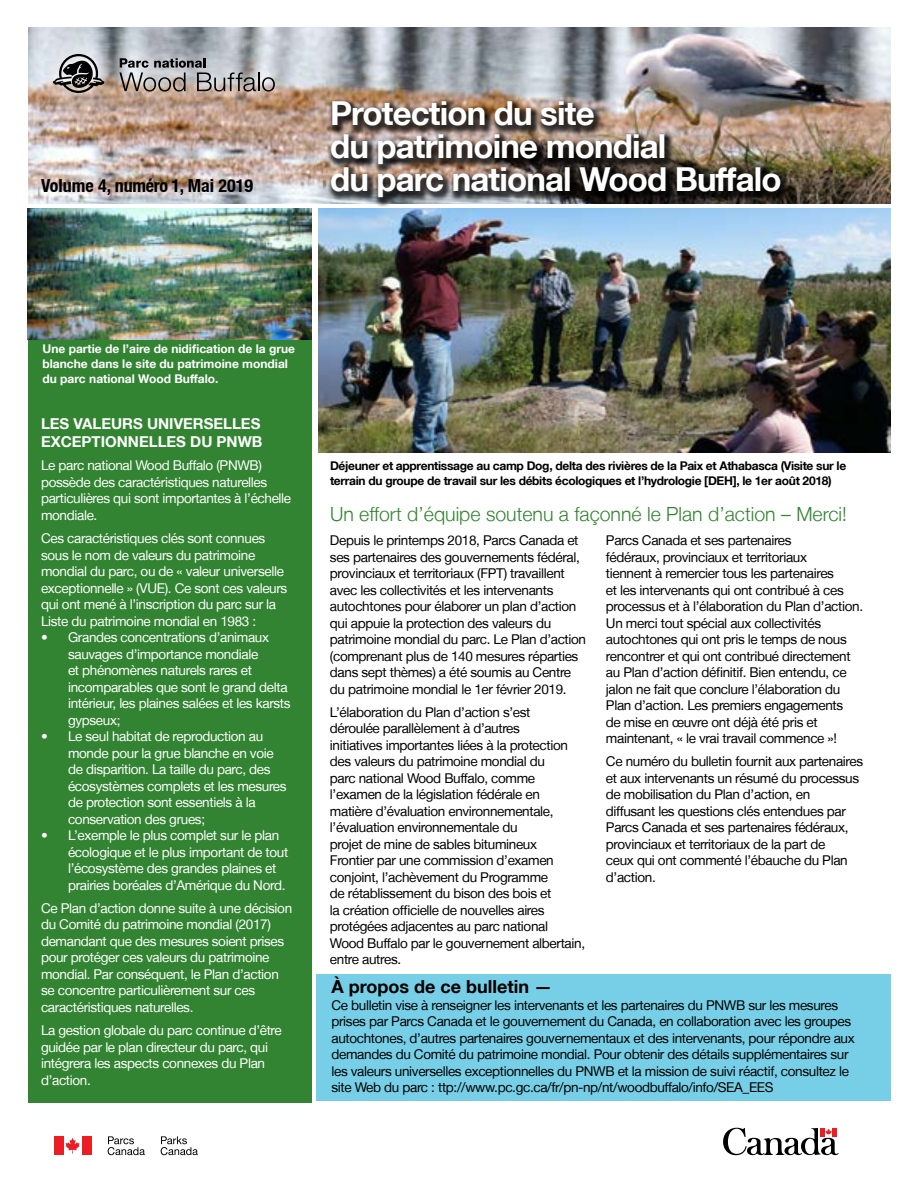
<style>
.page{position:relative;width:918px;height:1188px;background:#fff}
.page>*{position:absolute;margin:0;border:0;box-sizing:border-box;transform-origin:0 0}
.t1{font:700 33px/33px "Helvetica Neue LT";letter-spacing:-.025em;color:#fff}
.t2{font:300 19.5px "Helvetica Neue LT";color:#328432}
.t3{font:700 condensed 18px "Helvetica Neue";color:#000}
.t4{font:700 18px "Helvetica Neue LT";color:#000}
.t5{font:700 15px/18px "Helvetica Neue LT";color:#fff}
.t6{font:13.5px/16.5px "Helvetica Neue LT";letter-spacing:-.025em;color:#000}
.t7{font:13.5px/16.5px "Helvetica Neue LT";letter-spacing:-.025em;color:#fff}
.t8{font:700 12px/15px "Helvetica Neue LT";letter-spacing:-.025em;color:#000}
.t9{font:700 12px/15px "Helvetica Neue LT";color:#fff}
</style>
<div class="page">
<div style="left:28px;top:232px;width:284px;height:871px;background:#328432"></div>
<img style="left:28px;top:27px;width:863px;height:176px">
<img style="left:28px;top:209px;width:284px;height:130px">
<img style="left:319px;top:209px;width:572px;height:244px">
<div style="left:327px;top:99px;width:464px;height:108px;background:#000;opacity:.75"></div>
<svg style="left:723px;top:1128px;width:116px;height:28px"></svg>
<div style="left:54px;top:1136px;width:9px;height:19px;background:#ed1d24"></div>
<svg style="left:65px;top:1138px;width:15px;height:16px"></svg>
<div style="left:82px;top:1136px;width:9px;height:19px;background:#ed1d24"></div>
<svg style="left:161px;top:1136px;width:37px;height:19px"></svg>
<svg style="left:108px;top:1136px;width:37px;height:19px"></svg>
<div style="left:316px;top:974px;width:575px;height:127px;background:#76cfe6"></div>
<div style="left:30px;top:30px;width:269px;height:87px;background:#fff;opacity:.75"></div>
<svg style="left:119px;top:58px;width:156px;height:34px"></svg>
<svg style="left:53px;top:54px;width:52px;height:39px"></svg>
<h3 class="t3" style="left:41px;top:175px;width:213px">Volume 4, numéro 1, Mai 2019</h3>
<h1 class="t1" style="left:330px;top:96px;width:453px">Protection du site<br>du patrimoine mondial<br>du parc national Wood Buffalo</h1>
<p class="t9" style="left:43px;top:341px;width:254px">Une partie de l’aire de nidification de la grue blanche dans le site du patrimoine mondial du parc national Wood Buffalo.</p>
<p class="t5" style="left:41px;top:415px;width:223px">LES VALEURS UNIVERSELLES<br>EXCEPTIONNELLES DU PNWB</p>
<p class="t7" style="left:41px;top:457px;width:252px">Le parc national Wood Buffalo (PNWB) possède des caractéristiques naturelles particulières qui sont importantes à l’échelle mondiale.</p>
<p class="t7" style="left:41px;top:530px;width:248px">Ces caractéristiques clés sont connues sous le nom de valeurs du patrimoine mondial du parc, ou de « valeur universelle exceptionnelle » (VUE). Ce sont ces valeurs qui ont mené à l’inscription du parc sur la Liste du patrimoine mondial en 1983 :</p>
<p class="t7" style="left:68px;top:629px;width:224px;text-indent:-27px">• Grandes concentrations d’animaux sauvages d’importance mondiale<br>et phénomènes naturels rares et incomparables que sont le grand delta intérieur, les plaines salées et les karsts gypseux;</p>
<p class="t7" style="left:68px;top:728px;width:220px;text-indent:-27px">• Le seul habitat de reproduction au monde pour la grue blanche en voie de disparition. La taille du parc, des écosystèmes complets et les mesures de protection sont essentiels à la conservation des grues;</p>
<p class="t7" style="left:68px;top:827px;width:222px;text-indent:-27px">• L’exemple le plus complet sur le plan écologique et le plus important de tout l’écosystème des grandes plaines et prairies boréales d’Amérique du Nord.</p>
<p class="t7" style="left:41px;top:900px;width:253px">Ce Plan d’action donne suite à une décision du Comité du patrimoine mondial (2017) demandant que des mesures soient prises pour protéger ces valeurs du patrimoine mondial. Par conséquent, le Plan d’action se concentre particulièrement sur ces caractéristiques naturelles.</p>
<p class="t7" style="left:41px;top:1022px;width:242px">La gestion globale du parc continue d’être guidée par le plan directeur du parc, qui intégrera les aspects connexes du Plan d’action.</p>
<p class="t8" style="left:330px;top:458px;width:518px">Déjeuner et apprentissage au camp Dog, delta des rivières de la Paix et Athabasca (Visite sur le terrain du groupe de travail sur les débits écologiques et l’hydrologie [DEH], le 1er août 2018)</p>
<h2 class="t2" style="left:330px;top:502px;width:518px">Un effort d’équipe soutenu a façonné le Plan d’action – Merci!</h2>
<p class="t6" style="left:330px;top:532px;width:258px">Depuis le printemps 2018, Parcs Canada et ses partenaires des gouvernements fédéral, provinciaux et territoriaux (FPT) travaillent avec les collectivités et les intervenants autochtones pour élaborer un plan d’action qui appuie la protection des valeurs du patrimoine mondial du parc. Le Plan d’action (comprenant plus de 140 mesures réparties dans sept thèmes) a été soumis au Centre du patrimoine mondial le 1er février 2019.</p>
<p class="t6" style="left:330px;top:704px;width:257px">L’élaboration du Plan d’action s’est<br>déroulée parallèlement à d’autres<br>initiatives importantes liées à la protection des valeurs du patrimoine mondial du<br>parc national Wood Buffalo, comme l’examen de la législation fédérale en matière d’évaluation environnementale, l’évaluation environnementale du<br>projet de mine de sables bitumineux<br>Frontier par une commission d’examen conjoint, l’achèvement du Programme<br>de rétablissement du bison des bois et<br>la création officielle de nouvelles aires protégées adjacentes au parc national Wood Buffalo par le gouvernement albertain, entre autres.</p>
<p class="t6" style="left:606px;top:532px;width:259px">Parcs Canada et ses partenaires<br>fédéraux, provinciaux et territoriaux<br>tiennent à remercier tous les partenaires<br>et les intervenants qui ont contribué à ces processus et à l’élaboration du Plan d’action.<br>Un merci tout spécial aux collectivités autochtones qui ont pris le temps de nous rencontrer et qui ont contribué directement au Plan d’action définitif. Bien entendu, ce jalon ne fait que conclure l’élaboration du Plan d’action. Les premiers engagements<br>de mise en œuvre ont déjà été pris et maintenant, « le vrai travail commence »!</p>
<p class="t6" style="left:606px;top:753px;width:259px">Ce numéro du bulletin fournit aux partenaires et aux intervenants un résumé du processus de mobilisation du Plan d’action, en<br>diffusant les questions clés entendues par Parcs Canada et ses partenaires fédéraux, provinciaux et territoriaux de la part de<br>ceux qui ont commenté l’ébauche du Plan d’action.</p>
<h3 class="t4" style="left:332px;top:976px;width:222px">À propos de ce bulletin —</h3>
<p class="t6" style="left:332px;top:997px;width:525px">Ce bulletin vise à renseigner les intervenants et les partenaires du PNWB sur les mesures prises par Parcs Canada et le gouvernement du Canada, en collaboration avec les groupes autochtones, d’autres partenaires gouvernementaux et des intervenants, pour répondre aux demandes du Comité du patrimoine mondial. Pour obtenir des détails supplémentaires sur les valeurs universelles exceptionnelles du PNWB et la mission de suivi réactif, consultez le site Web du parc : ttp://www.pc.gc.ca/fr/pn-np/nt/woodbuffalo/info/SEA_EES</p>
</div>
